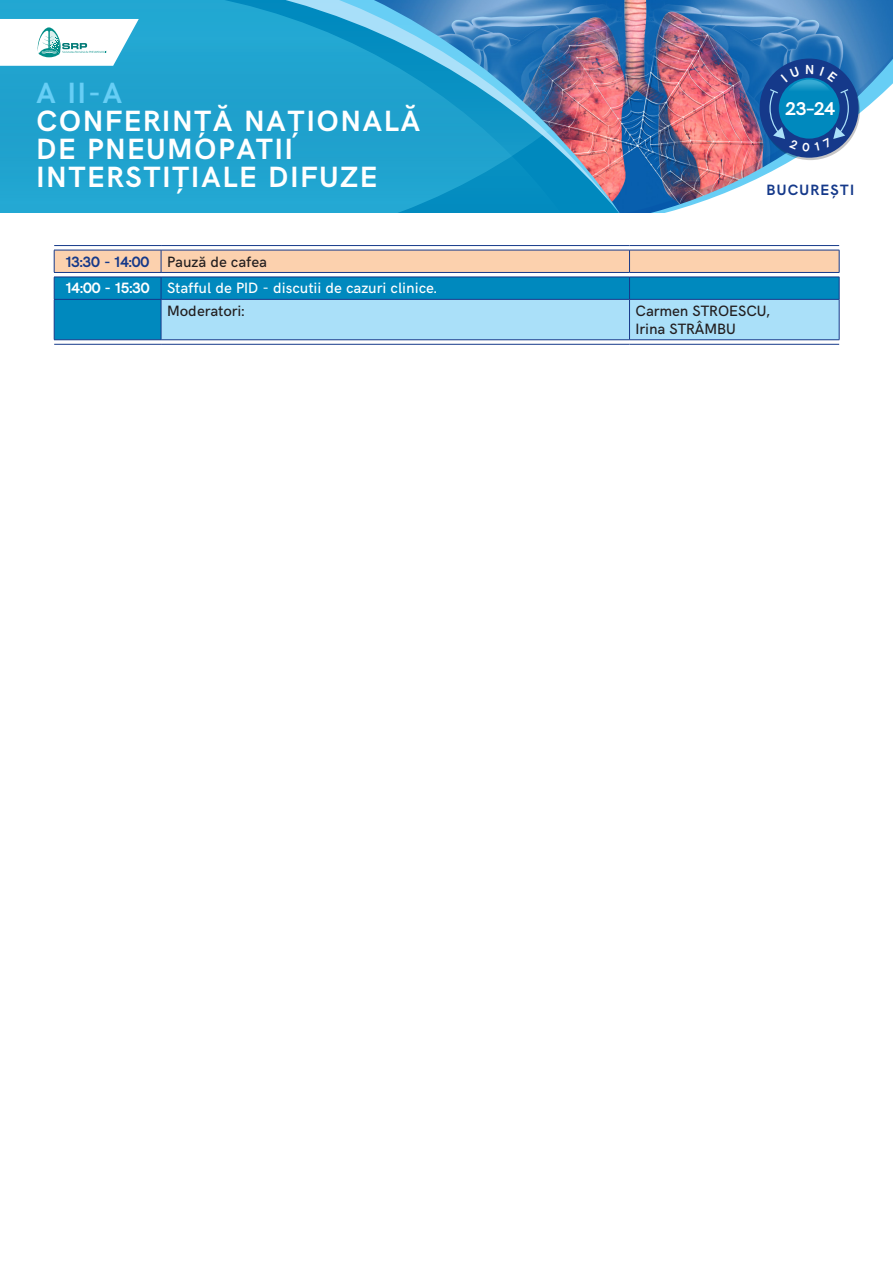
<style>
.page{position:relative;width:893px;height:1263px;background:#fff}
.page>*{position:absolute;margin:0;border:0;box-sizing:border-box;transform-origin:0 0}
.t1{font:700 29.4px/28.2px "HK Grotesk";letter-spacing:.07em;color:#fff}
.t2{font:700 29.4px "HK Grotesk";color:#67cef5}
.t3{font:700 18.6px "HK Grotesk";color:#fff}
.t4{font:500 15px/26.8px "HK Grotesk";color:#fff}
.t5{font:500 15px/18px "HK Grotesk";color:#231f20}
.t6{font:700 15px "HK Grotesk";letter-spacing:.09em;color:#15398a}
.s1{font-weight:700;color:#15398a}
.s2{color:#231f20}
.s3{font-weight:700}
</style>
<div class="page">
<svg style="left:755px;top:0;width:138px;height:180px"></svg>
<img style="left:0;top:0;width:755px;height:213px">
<svg style="left:0;top:19px;width:139px;height:47px"></svg>
<div style="left:759px;top:59px;width:100px;height:99px;background:#15398a;border-radius:50%"></div>
<hr style="left:54px;top:245px;width:107px;height:1px;background:#15398a">
<hr style="left:161px;top:245px;width:468px;height:1px;background:#15398a">
<hr style="left:629px;top:245px;width:210px;height:1px;background:#15398a">
<hr style="left:54px;top:344px;width:107px;height:1px;background:#15398a">
<hr style="left:161px;top:344px;width:468px;height:1px;background:#15398a">
<hr style="left:629px;top:344px;width:210px;height:1px;background:#15398a">
<svg style="left:54px;top:250px;width:786px;height:90px;background:#88bcd1"></svg>
<hr style="left:54px;top:299px;width:107px;height:1px;background:#15398a">
<hr style="left:54px;top:300px;width:1px;height:40px;background:#15398a">
<hr style="left:161px;top:299px;width:468px;height:1px;background:#15398a">
<hr style="left:161px;top:300px;width:1px;height:40px;background:#15398a">
<hr style="left:629px;top:299px;width:210px;height:1px;background:#15398a">
<hr style="left:629px;top:300px;width:1px;height:40px;background:#15398a">
<hr style="left:839px;top:300px;width:1px;height:40px;background:#15398a">
<svg style="left:769px;top:65px;width:80px;height:87px"></svg>
<h1 class="t2" style="left:36px;top:71px;width:87px">A II-A</h1>
<h1 class="t1" style="left:36px;top:104px;width:385px">CONFERINȚĂ NAȚIONALĂ<br>DE PNEUMOPATII<br>INTERSTIȚIALE DIFUZE</h1>
<p class="t3" style="left:786px;top:94px;width:51px">23–24</p>
<p class="t6" style="left:766px;top:179px;width:89px">BUCUREȘTI</p>
<p class="t4" style="left:66px;top:247px;width:373px"><span class="s1">13:30 - 14:00</span> <span class="s2">Pauză de cafea<br></span><span class="s3">14:00 - 15:30</span> Stafful de PID - discutii de cazuri clinice.</p>
<p class="t5" style="left:167px;top:300px;width:79px">Moderatori:</p>
<p class="t5" style="left:635px;top:300px;width:136px">Carmen STROESCU,<br>Irina STRÂMBU</p>
</div>
